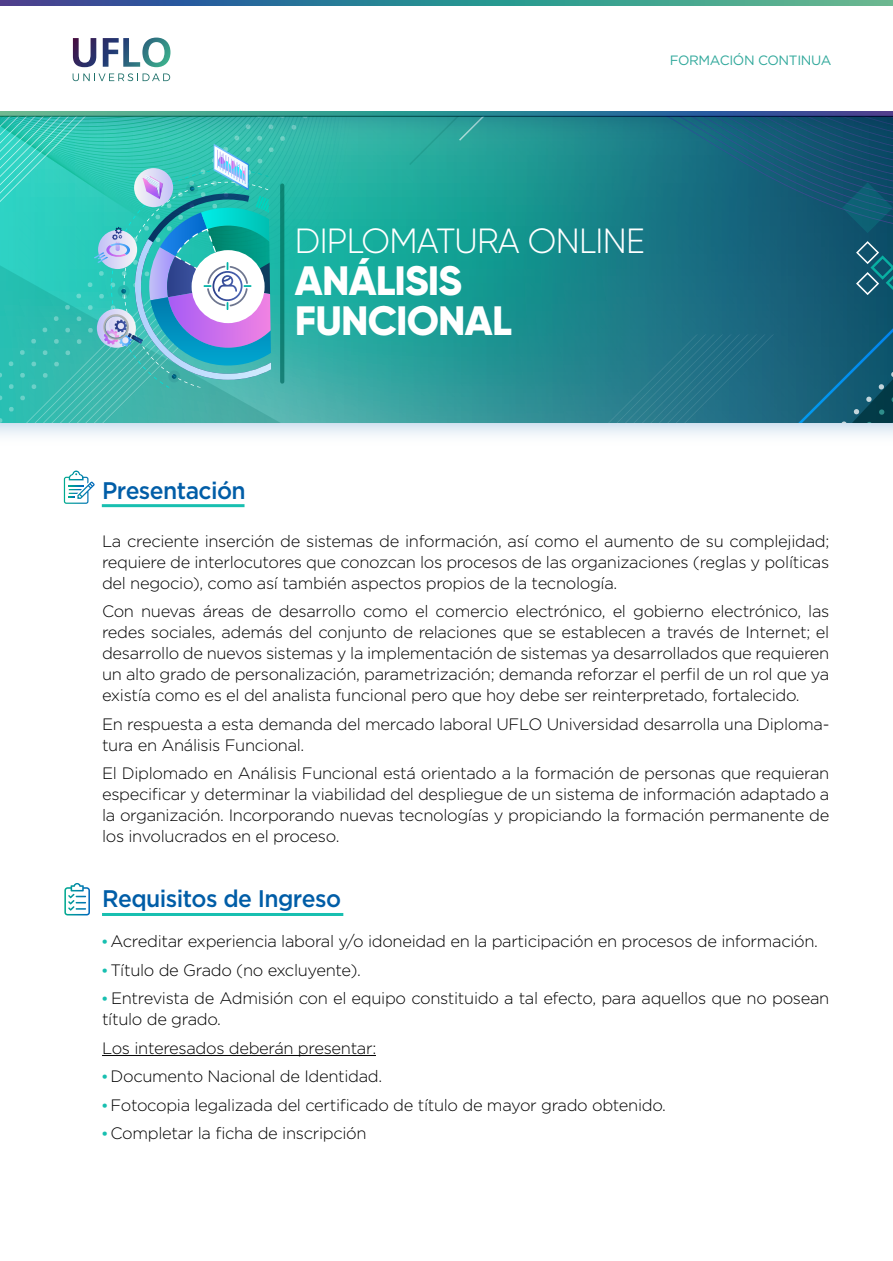
<style>
.page{position:relative;width:893px;height:1261px;background:#fff}
.page>*{position:absolute;margin:0;border:0;box-sizing:border-box;transform-origin:0 0}
.t1{font:800 40.95px/40.5px "Gilroy";letter-spacing:-.02em;color:#fff}
.t2{font:300 34.95px "Gilroy";letter-spacing:-.02em;color:#fff}
.t3{font:500 24px "Gotham";letter-spacing:-.025em;color:#005da7;scale:.96 1}
.t4{font:300 16.5px/21px "Gotham";letter-spacing:-.02em;color:#000;text-align:justify}
.t5{font:13.5px "Gotham";letter-spacing:-.025em;color:#32a99c}
.s1{font-family:"Nexa";font-weight:700;color:#18bfb0}
</style>
<div class="page">
<svg style="left:0;top:423px;width:893px;height:13px"></svg>
<hr style="left:102px;top:1055px;width:274px;height:1px;background:#000">
<svg style="left:73px;top:38px;width:97px;height:29px"></svg>
<svg style="left:73px;top:73px;width:97px;height:8px"></svg>
<svg style="left:0;top:111px;width:893px;height:5px;background:#388291"></svg>
<svg style="left:0;top:0;width:893px;height:5px;background:#3a8593"></svg>
<hr style="left:102px;top:504px;width:142px;height:3px;background:#18bfb0">
<svg style="left:64px;top:470px;width:31px;height:34px"></svg>
<hr style="left:102px;top:913px;width:241px;height:3px;background:#18bfb0">
<svg style="left:64px;top:883px;width:26px;height:32px"></svg>
<svg style="left:0;top:116px;width:893px;height:307px;background:#2b969a"></svg>
<p class="t5" style="left:670px;top:52px;width:163px">FORMACIÓN CONTINUA</p>
<h2 class="t2" style="left:295px;top:220px;width:351px">DIPLOMATURA ONLINE</h2>
<h1 class="t1" style="left:295px;top:260px;width:218px">ANÁLISIS<br>FUNCIONAL</h1>
<h3 class="t3" style="left:102px;top:475px;width:151px">Presentación</h3>
<p class="t4" style="left:102px;top:530px;width:729px">La creciente inserción de sistemas de información, así como el aumento de su complejidad; requiere de interlocutores que conozcan los procesos de las organizaciones (reglas y políticas del negocio), como así también aspectos propios de la tecnología.</p>
<p class="t4" style="left:102px;top:600px;width:729px">Con nuevas áreas de desarrollo como el comercio electrónico, el gobierno electrónico, las redes sociales, además del conjunto de relaciones que se establecen a través de Internet; el desarrollo de nuevos sistemas y la implementación de sistemas ya desarrollados que requieren un alto grado de personalización, parametrización; demanda reforzar el perfil de un rol que ya existía como es el del analista funcional pero que hoy debe ser reinterpretado, fortalecido.</p>
<p class="t4" style="left:102px;top:713px;width:729px">En respuesta a esta demanda del mercado laboral UFLO Universidad desarrolla una Diploma&shy;tura en Análisis Funcional.</p>
<p class="t4" style="left:102px;top:762px;width:729px">El Diplomado en Análisis Funcional está orientado a la formación de personas que requieran especificar y determinar la viabilidad del despliegue de un sistema de información adaptado a la organización. Incorporando nuevas tecnologías y propiciando la formación permanente de los involucrados en el proceso.</p>
<h3 class="t3" style="left:102px;top:883px;width:251px">Requisitos de Ingreso</h3>
<p class="t4" style="left:102px;top:930px;width:718px"><span class="s1">•</span> Acreditar experiencia laboral y/o idoneidad en la participación en procesos de información.</p>
<p class="t4" style="left:102px;top:959px;width:260px"><span class="s1">•</span> Título de Grado (no excluyente).</p>
<p class="t4" style="left:102px;top:987px;width:729px"><span class="s1">•</span> Entrevista de Admisión con el equipo constituido a tal efecto, para aquellos que no posean título de grado.</p>
<p class="t4" style="left:102px;top:1037px;width:276px">Los interesados deberán presentar:</p>
<p class="t4" style="left:102px;top:1065px;width:282px"><span class="s1">•</span> Documento Nacional de Identidad.</p>
<p class="t4" style="left:102px;top:1094px;width:565px"><span class="s1">•</span> Fotocopia legalizada del certificado de título de mayor grado obtenido.</p>
<p class="t4" style="left:102px;top:1122px;width:266px"><span class="s1">•</span> Completar la ficha de inscripción</p>
</div>
